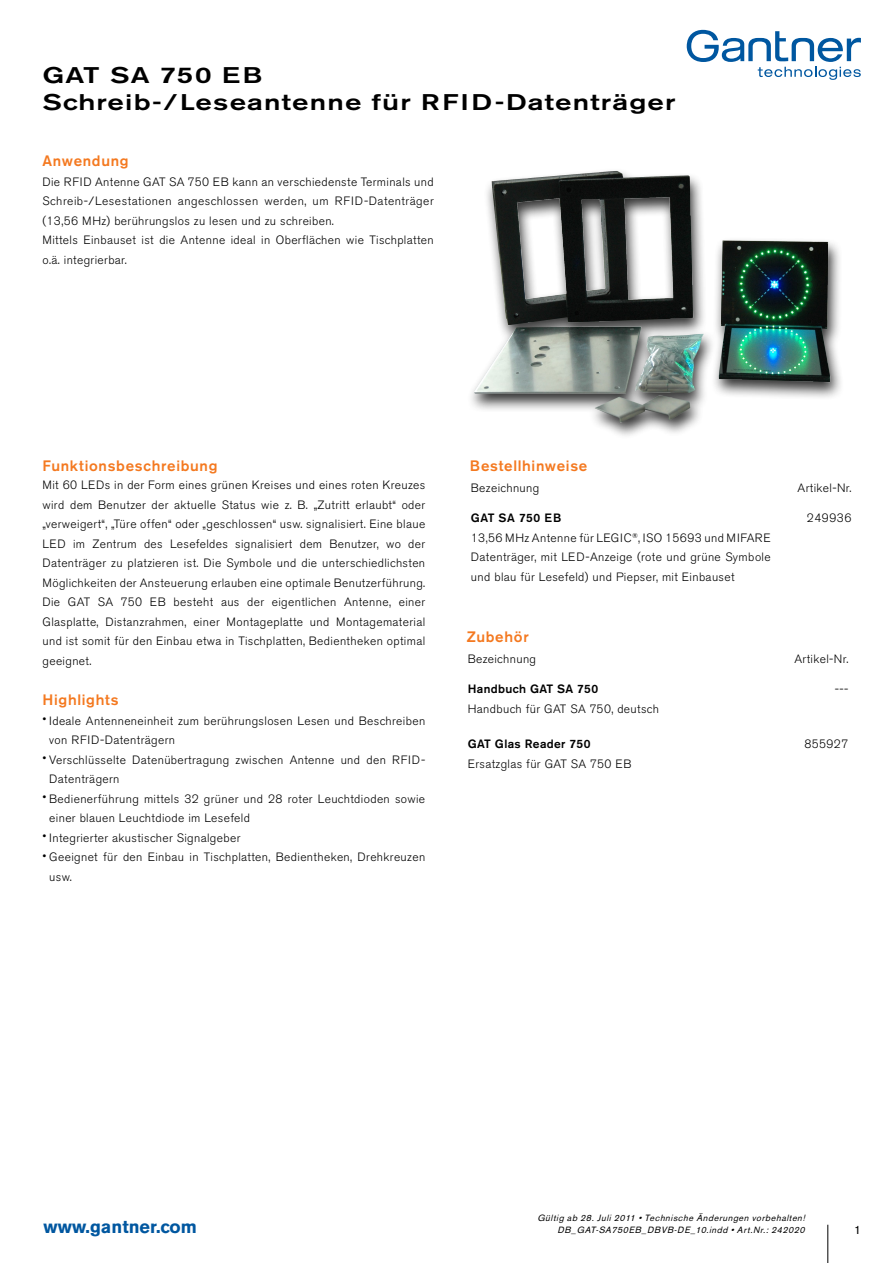
<style>
.page{position:relative;width:893px;height:1263px;background:#fff}
.page>*{position:absolute;margin:0;border:0;box-sizing:border-box;transform-origin:0 0}
.t1{font:500 22.5px/27px "Akzidenz Grotesk BE";letter-spacing:.04em;color:#000;scale:1.3 1}
.t2{font:700 18px "Akzidenz Grotesk BE";color:#0057a0}
.t3{font:500 15px "Akzidenz Grotesk BE";letter-spacing:.045em;color:#f47920}
.t4{font:300 12px/19.5px "Akzidenz Grotesk BE";letter-spacing:.03em;color:#000}
.t5{font:500 12px "Akzidenz Grotesk BE";letter-spacing:.03em;color:#000}
.t6{font:12px "Akzidenz Grotesk BE";color:#000}
.t7{font:italic 9px/12px "Akzidenz Grotesk BE";color:#000;text-align:right}
.s1{font-weight:500}
</style>
<div class="page">
<svg style="left:687px;top:30px;width:174px;height:50px"></svg>
<hr style="left:827px;top:1225px;width:1px;height:38px;background:#000">
<img style="left:471px;top:170px;width:370px;height:259px">
<h1 class="t1" style="left:43px;top:61px;width:488px">GAT SA 750 EB<br>Schreib-/Leseantenne für RFID-Datenträger</h1>
<p class="t3" style="left:43px;top:152px;width:88px">Anwendung</p>
<p class="t4" style="left:43px;top:172px;width:393px">Die RFID Antenne GAT SA 750 EB kann an verschiedenste Terminals und Schreib-/Lesestationen angeschlossen werden, um RFID-Datenträger (13,56 MHz) berührungslos zu lesen und zu schreiben.<br>Mittels Einbauset ist die Antenne ideal in Oberflächen wie Tischplatten o.ä. integrierbar.</p>
<p class="t3" style="left:43px;top:457px;width:176px">Funktionsbeschreibung</p>
<p class="t4" style="left:43px;top:475px;width:384px;text-align:justify">Mit 60 LEDs in der Form eines grünen Kreises und eines roten Kreuzes wird dem Benutzer der aktuelle Status wie z. B. „Zutritt erlaubt“ oder „verweigert“, „Türe offen“ oder „geschlossen“ usw. signalisiert. Eine blaue LED im Zentrum des Lesefeldes signalisiert dem Benutzer, wo der Datenträger zu platzieren ist. Die Symbole und die unterschiedlichsten Möglichkeiten der Ansteuerung erlauben eine optimale Benutzerführung.<br>Die GAT SA 750 EB besteht aus der eigentlichen Antenne, einer Glasplatte, Distanzrahmen, einer Montageplatte und Montagematerial und ist somit für den Einbau etwa in Tischplatten, Bedientheken optimal geeignet.</p>
<p class="t3" style="left:43px;top:691px;width:78px">Highlights</p>
<p class="t4" style="left:49px;top:711px;width:377px;text-indent:-7px">• Ideale Antenneneinheit zum berührungslosen Lesen und Beschreiben von RFID-Datenträgern</p>
<p class="t4" style="left:49px;top:750px;width:377px;text-indent:-7px">• Verschlüsselte Datenübertragung zwischen Antenne und den RFID-<br>Datenträgern</p>
<p class="t4" style="left:49px;top:789px;width:377px;text-indent:-7px">• Bedienerführung mittels 32 grüner und 28 roter Leuchtdioden sowie einer blauen Leuchtdiode im Lesefeld</p>
<p class="t4" style="left:43px;top:828px;width:199px">• Integrierter akustischer Signalgeber</p>
<p class="t4" style="left:49px;top:847px;width:377px;text-indent:-7px">• Geeignet für den Einbau in Tischplatten, Bedientheken, Drehkreuzen usw.</p>
<p class="t3" style="left:470px;top:457px;width:119px">Bestellhinweise</p>
<p class="t4" style="left:471px;top:478px;width:70px">Bezeichnung</p>
<p class="t4" style="left:798px;top:478px;width:55px">Artikel-Nr.</p>
<p class="t4" style="left:471px;top:509px;width:301px"><span class="s1">GAT SA 750 EB<br></span>13,56 MHz Antenne für LEGIC<sup>®</sup>, ISO 15693 und MIFARE Datenträger, mit LED-Anzeige (rote und grüne Symbole und blau für Lesefeld) und Piepser, mit Einbauset</p>
<p class="t4" style="left:807px;top:508px;width:46px">249936</p>
<p class="t3" style="left:467px;top:628px;width:63px">Zubehör</p>
<p class="t4" style="left:468px;top:649px;width:70px">Bezeichnung</p>
<p class="t4" style="left:794px;top:649px;width:55px">Artikel-Nr.</p>
<p class="t5" style="left:468px;top:682px;width:132px">Handbuch GAT SA 750</p>
<p class="t4" style="left:468px;top:699px;width:193px">Handbuch für GAT SA 750, deutsch</p>
<p class="t4" style="left:835px;top:680px;width:15px">---</p>
<p class="t5" style="left:468px;top:736px;width:124px">GAT Glas Reader 750</p>
<p class="t4" style="left:468px;top:754px;width:165px">Ersatzglas für GAT SA 750 EB</p>
<p class="t4" style="left:804px;top:734px;width:45px">855927</p>
<p class="t7" style="left:537px;top:1212px;width:271px">Gültig ab 28. Juli 2011 • Technische Änderungen vorbehalten!<br>DB_GAT-SA750EB_DBVB-DE_10.indd • Art.Nr.: 242020</p>
<h2 class="t2" style="left:44px;top:1216px;width:155px">www.gantner.com</h2>
<p class="t6" style="left:854px;top:1223px;width:8px">1</p>
</div>
